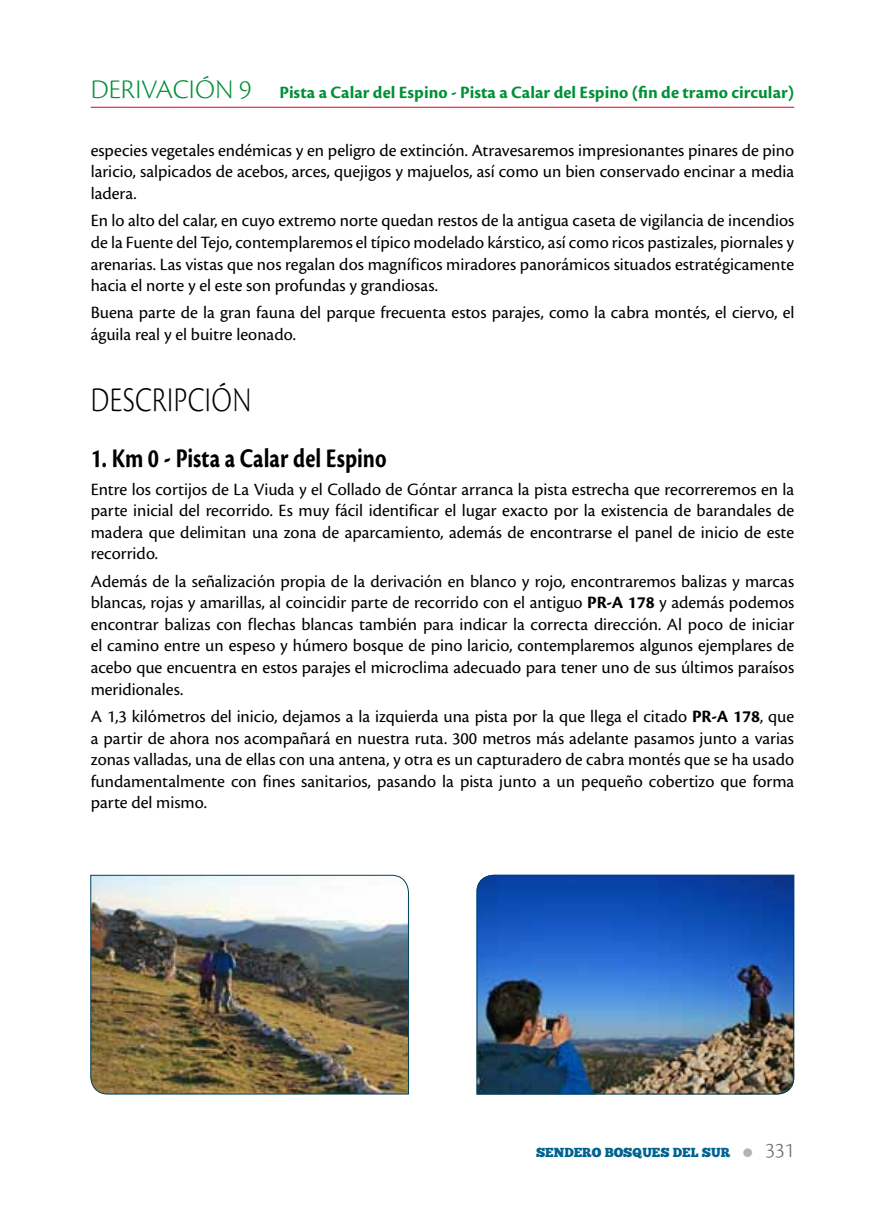
<style>
.page{position:relative;width:885px;height:1225px;background:#fff}
.page>*{position:absolute;margin:0;border:0;box-sizing:border-box;transform-origin:0 0}
.t1{font:300 36px "Cronos Pro";letter-spacing:.015em;color:#000;scale:.8 1}
.t2{font:700 28px "Cronos Pro";color:#000;scale:.8 1}
.t3{font:300 28px "Cronos Pro";color:#009037}
.t4{font:300 22px "Cronos Pro";color:#646567}
.t5{font:18px/21.6px "Cronos Pro";color:#000;text-align:justify}
.t6{font:700 18px "Cronos Pro";color:#009037}
.t7{font:13px "Chunk Five";color:#006390}
.s1{font-weight:300;font-size:28px}
.s2{font-weight:700}
</style>
<div class="page">
<hr style="left:91px;top:107px;width:703px;height:1px;background:#e2001a">
<img style="left:476px;top:874px;width:318px;height:221px">
<img style="left:90px;top:874px;width:319px;height:221px">
<h2 class="t3" style="left:91px;top:73px;width:15px">DERIVACIÓN</h2>
<p class="t6" style="left:239px;top:82px;width:556px"><span class="s1">9</span> Pista a Calar del Espino - Pista a Calar del Espino (fin de tramo circular)</p>
<p class="t5" style="left:91px;top:139px;width:705px">especies vegetales endémicas y en peligro de extinción. Atravesaremos impresionantes pinares de pino laricio, salpicados de acebos, arces, quejigos y majuelos, así como un bien conservado encinar a media ladera.</p>
<p class="t5" style="left:91px;top:210px;width:705px">En lo alto del calar, en cuyo extremo norte quedan restos de la antigua caseta de vigilancia de incendios de la Fuente del Tejo, contemplaremos el típico modelado kárstico, así como ricos pastizales, piornales y arenarias. Las vistas que nos regalan dos magníficos miradores panorámicos situados estratégicamente hacia el norte y el este son profundas y grandiosas.</p>
<p class="t5" style="left:91px;top:302px;width:705px">Buena parte de la gran fauna del parque frecuenta estos parajes, como la cabra montés, el ciervo, el águila real y el buitre leonado.</p>
<h1 class="t1" style="left:91px;top:379px;width:202px">Descripción</h1>
<h2 class="t2" style="left:91px;top:442px;width:371px">1. Km 0 - Pista a Calar del Espino</h2>
<p class="t5" style="left:91px;top:478px;width:705px">Entre los cortijos de La Viuda y el Collado de Góntar arranca la pista estrecha que recorreremos en la parte inicial del recorrido. Es muy fácil identificar el lugar exacto por la existencia de barandales de madera que delimitan una zona de aparcamiento, además de encontrarse el panel de inicio de este recorrido.</p>
<p class="t5" style="left:91px;top:570px;width:705px">Además de la señalización propia de la derivación en blanco y rojo, encontraremos balizas y marcas blancas, rojas y amarillas, al coincidir parte de recorrido con el antiguo <span class="s2">PR-A 178</span> y además podemos encontrar balizas con flechas blancas también para indicar la correcta dirección. Al poco de iniciar el camino entre un espeso y húmero bosque de pino laricio, contemplaremos algunos ejemplares de acebo que encuentra en estos parajes el microclima adecuado para tener uno de sus últimos paraísos meridionales.</p>
<p class="t5" style="left:91px;top:705px;width:705px">A 1,3 kilómetros del inicio, dejamos a la izquierda una pista por la que llega el citado <span class="s2">PR-A 178</span>, que a partir de ahora nos acompañará en nuestra ruta. 300 metros más adelante pasamos junto a varias zonas valladas, una de ellas con una antena, y otra es un capturadero de cabra montés que se ha usado fundamentalmente con fines sanitarios, pasando la pista junto a un pequeño cobertizo que forma parte del mismo.</p>
<p class="t7" style="left:536px;top:1146px;width:196px">SENDERO BOSQUES DEL SUR</p>
<p class="t4" style="left:765px;top:1137px;width:31px">331</p>
</div>
